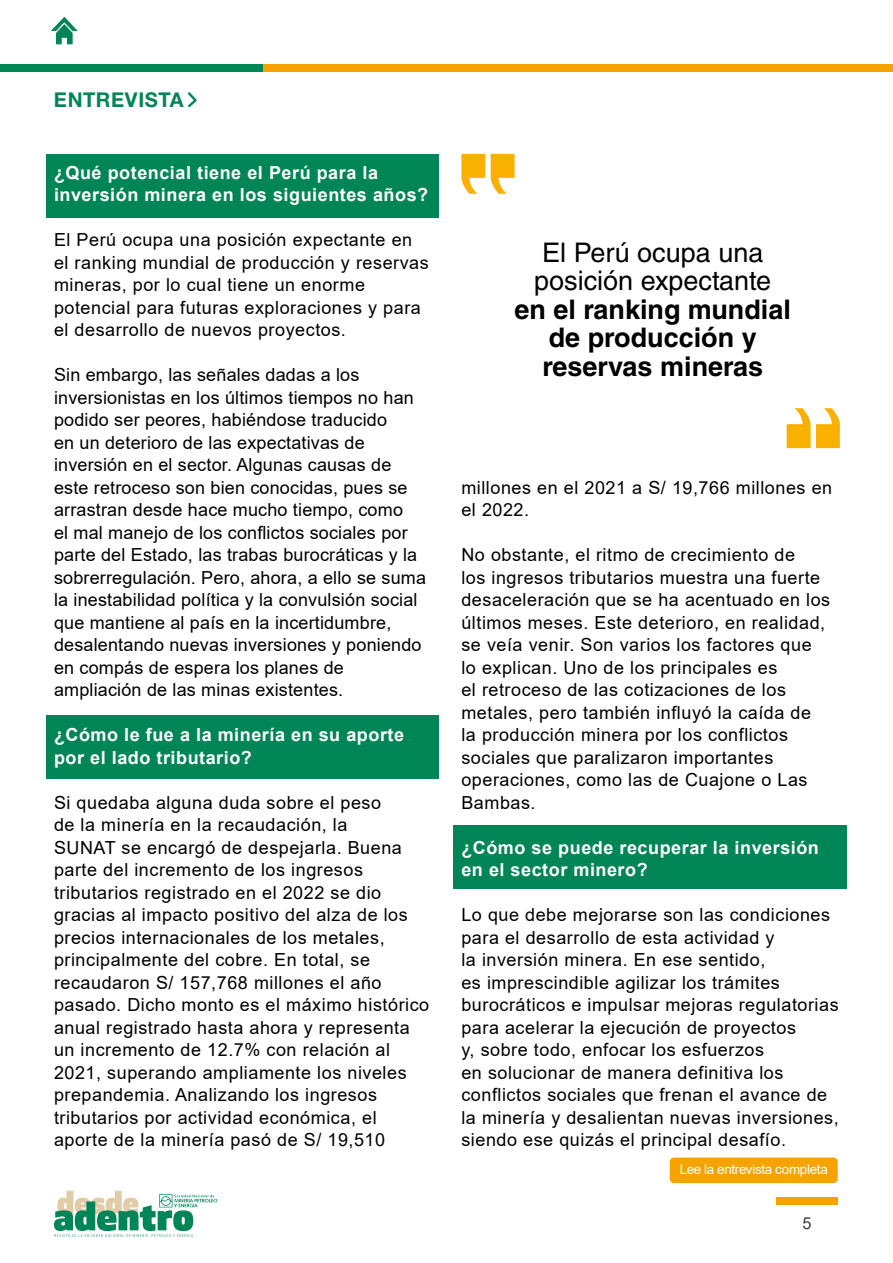
<style>
.page{position:relative;width:893px;height:1263px;background:#fff}
.page>*{position:absolute;margin:0;border:0;box-sizing:border-box;transform-origin:0 0}
.t1{font:700 27px/28.5px "Helvetica LT Std";color:#000;text-align:center}
.t2{font:27px/28.5px "Helvetica LT Std";color:#000}
.t3{font:700 20.4px "Helvetica Neue LT Std";letter-spacing:.025em;color:#008656}
.t4{font:18px/22.5px "Arial";letter-spacing:.03em;color:#000}
.t5{font:18px/22.5px "Arial";letter-spacing:.01em;color:#000}
.t6{font:700 18px/22.5px "Arial";letter-spacing:.03em;color:#fff}
.t7{font:16.5px "Arial";color:#3c3c3b}
.t8{font:13.5px "Arial";letter-spacing:-.02em;color:#fff}
</style>
<div class="page">
<div style="left:776px;top:1197px;width:62px;height:8px;background:#f6a300"></div>
<svg style="left:54px;top:1191px;width:163px;height:46px"></svg>
<svg style="left:51px;top:17px;width:27px;height:28px"></svg>
<div style="left:47px;top:715px;width:392px;height:63px;background:#008656"></div>
<div style="left:47px;top:154px;width:392px;height:63px;background:#008656"></div>
<div style="left:453px;top:825px;width:394px;height:63px;background:#008656"></div>
<div style="left:0;top:64px;width:267px;height:7px;background:#008656"></div>
<div style="left:264px;top:64px;width:629px;height:7px;background:#f6a300"></div>
<svg style="left:461px;top:154px;width:24px;height:40px"></svg>
<svg style="left:491px;top:154px;width:24px;height:40px"></svg>
<svg style="left:787px;top:408px;width:53px;height:40px"></svg>
<div style="left:670px;top:1157px;width:168px;height:26px;background:#f6a300;border-radius:4px"></div>
<svg style="left:188px;top:92px;width:9px;height:16px"></svg>
<p class="t3" style="left:54px;top:87px;width:131px">ENTREVISTA</p>
<p class="t6" style="left:54px;top:161px;width:376px">¿Qué potencial tiene el Perú para la inversión minera en los siguientes años?</p>
<p class="t4" style="left:54px;top:229px;width:376px">El Perú ocupa una posición expectante en el ranking mundial de producción y reservas mineras, por lo cual tiene un enorme potencial para futuras exploraciones y para el desarrollo de nuevos proyectos.</p>
<p class="t5" style="left:54px;top:364px;width:374px">Sin embargo, las señales dadas a los inversionistas en los últimos tiempos no han podido ser peores, habiéndose traducido<br>en un deterioro de las expectativas de inversión en el sector. Algunas causas de este retroceso son bien conocidas, pues se arrastran desde hace mucho tiempo, como<br>el mal manejo de los conflictos sociales por parte del Estado, las trabas burocráticas y la sobrerregulación. Pero, ahora, a ello se suma la inestabilidad política y la convulsión social que mantiene al país en la incertidumbre, desalentando nuevas inversiones y poniendo en compás de espera los planes de ampliación de las minas existentes.</p>
<p class="t6" style="left:54px;top:724px;width:352px">¿Cómo le fue a la minería en su aporte por el lado tributario?</p>
<p class="t4" style="left:54px;top:791px;width:377px">Si quedaba alguna duda sobre el peso<br>de la minería en la recaudación, la<br>SUNAT se encargó de despejarla. Buena parte del incremento de los ingresos tributarios registrado en el 2022 se dio gracias al impacto positivo del alza de los precios internacionales de los metales, principalmente del cobre. En total, se recaudaron S/ 157,768 millones el año pasado. Dicho monto es el máximo histórico anual registrado hasta ahora y representa un incremento de 12.7% con relación al 2021, superando ampliamente los niveles prepandemia. Analizando los ingresos tributarios por actividad económica, el aporte de la minería pasó de S/ 19,510</p>
<h1 class="t2" style="left:534px;top:238px;width:239px">El Perú ocupa una posición expectante</h1>
<h1 class="t1" style="left:515px;top:295px;width:278px">en el ranking mundial de producción y reservas mineras</h1>
<p class="t4" style="left:461px;top:476px;width:372px">millones en el 2021 a S/ 19,766 millones en el 2022.</p>
<p class="t4" style="left:461px;top:543px;width:370px">No obstante, el ritmo de crecimiento de<br>los ingresos tributarios muestra una fuerte desaceleración que se ha acentuado en los últimos meses. Este deterioro, en realidad, se veía venir. Son varios los factores que lo explican. Uno de los principales es<br>el retroceso de las cotizaciones de los metales, pero también influyó la caída de<br>la producción minera por los conflictos sociales que paralizaron importantes operaciones, como las de Cuajone o Las Bambas.</p>
<p class="t6" style="left:461px;top:836px;width:359px">¿Cómo se puede recuperar la inversión en el sector minero?</p>
<p class="t4" style="left:461px;top:903px;width:379px">Lo que debe mejorarse son las condiciones para el desarrollo de esta actividad y<br>la inversión minera. En ese sentido,<br>es imprescindible agilizar los trámites burocráticos e impulsar mejoras regulatorias para acelerar la ejecución de proyectos<br>y, sobre todo, enfocar los esfuerzos<br>en solucionar de manera definitiva los conflictos sociales que frenan el avance de la minería y desalientan nuevas inversiones, siendo ese quizás el principal desafío.</p>
<p class="t8" style="left:680px;top:1160px;width:150px">Lee la entrevista completa</p>
<p class="t7" style="left:802px;top:1212px;width:11px">5</p>
</div>
